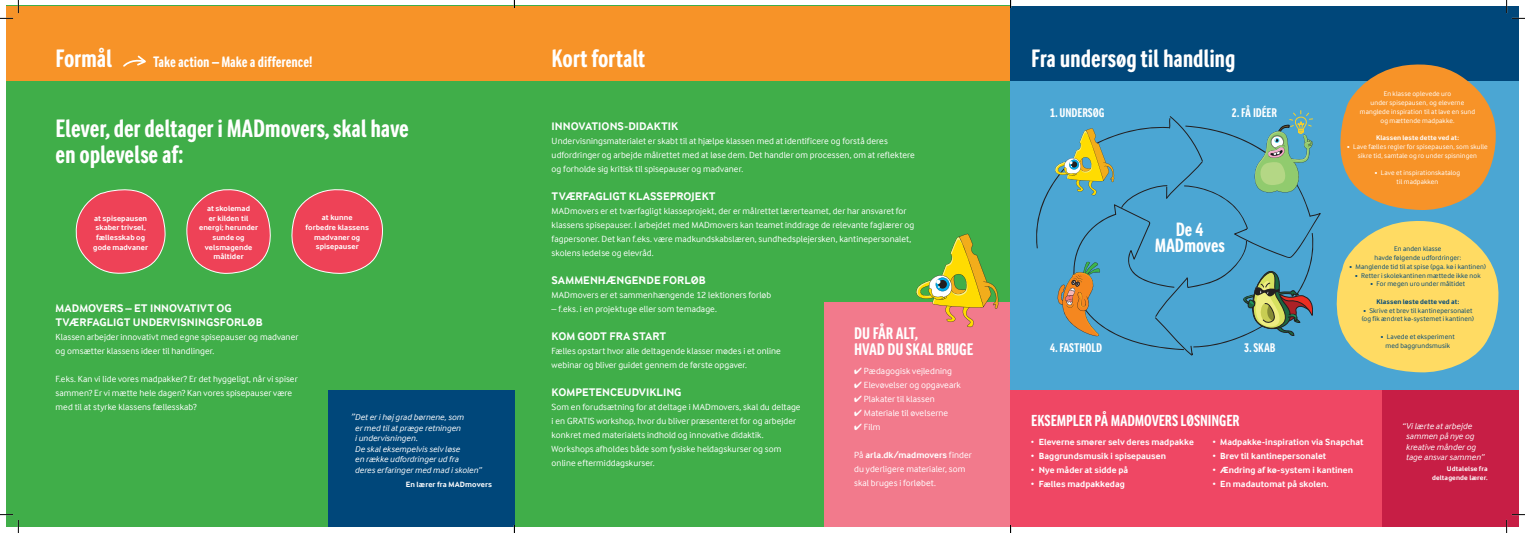
<style>
.page{position:relative;width:1525px;height:533px;background:#fff}
.page>*{position:absolute;margin:0;border:0;box-sizing:border-box;transform-origin:0 0}
.t1{font:700 26.25px/26.2px "Arla Inter Face Condensed";letter-spacing:-.01em;color:#fff}
.t2{font:700 20.12px/16.4px "Arla Inter Face Condensed";letter-spacing:-.005em;color:#fff;text-align:center}
.t3{font:700 17.5px/16.6px "Arla Inter Face Condensed";letter-spacing:-.01em;color:#fff}
.t4{font:700 16.62px "Arla Inter Face Condensed";letter-spacing:-.005em;color:#fff}
.t5{font:700 15.75px "Arla Inter Face Condensed";letter-spacing:-.005em;color:#fff}
.t6{font:700 13.12px "Arla Inter Face Condensed";letter-spacing:-.005em;color:#fff}
.t7{font:700 11.38px/14px "Arla Inter Face";letter-spacing:.005em;color:#fff}
.t8{font:9.19px/14px "Arla Inter Face";letter-spacing:.005em;color:#fff}
.t9{font:700 9.19px "Arla Inter Face";letter-spacing:.005em;color:#fff}
.t10{font:italic 8.75px/10.5px "Arla Inter Face";letter-spacing:.01em;color:#fff}
.t11{font:700 7.88px/9.6px "Arla Inter Face";letter-spacing:.01em;color:#fff;text-align:center}
.t12{font:7px/8.8px "Arla Inter Face";letter-spacing:.02em;color:#00477a;text-align:center}
.t13{font:7px/8.8px "Arla Inter Face";letter-spacing:.02em;color:#fff;text-align:center}
.t14{font:700 7px/8.4px "Arla Inter Face";letter-spacing:.015em;color:#fff;text-align:right}
.t15{font:700 7px "Arla Inter Face";letter-spacing:.01em;color:#00477a}
.s1{font-size:9.62px}
.s2{font-weight:700}
.s3{font-size:5.25px}
.s4{font-weight:400;font-size:5.69px}
.s5{font-size:5.69px}
</style>
<div class="page">
<div style="left:514px;top:6px;width:497px;height:521px;background:#40ae49"></div>
<div style="left:6px;top:6px;width:508px;height:521px;background:#40ae49"></div>
<div style="left:6px;top:6px;width:508px;height:74px;background:#f79328"></div>
<div style="left:514px;top:6px;width:497px;height:74px;background:#f79328"></div>
<div style="left:824px;top:302px;width:187px;height:225px;background:#f27a8c"></div>
<div style="left:328px;top:390px;width:186px;height:137px;background:#00477a"></div>
<div style="left:1011px;top:8px;width:508px;height:519px;background:#4ba6d3"></div>
<div style="left:1011px;top:6px;width:508px;height:74px;background:#00477a"></div>
<svg style="left:916px;top:234px;width:82px;height:93px"></svg>
<div style="left:1011px;top:390px;width:372px;height:137px;background:#ef4764"></div>
<div style="left:1383px;top:390px;width:136px;height:137px;background:#c71e45"></div>
<svg style="left:123px;top:55px;width:23px;height:12px"></svg>
<svg style="left:1036px;top:64px;width:465px;height:309px"></svg>
<svg style="left:186px;top:189px;width:85px;height:85px"></svg>
<svg style="left:291px;top:189px;width:92px;height:85px"></svg>
<svg style="left:75px;top:189px;width:90px;height:85px"></svg>
<svg style="left:0;top:0;width:19px;height:19px"></svg>
<svg style="left:0;top:514px;width:19px;height:19px"></svg>
<svg style="left:1506px;top:0;width:19px;height:19px"></svg>
<svg style="left:1506px;top:514px;width:19px;height:19px"></svg>
<h1 class="t1" style="left:56px;top:45px;width:58px">Formål</h1>
<h3 class="t5" style="left:153px;top:53px;width:161px">Take action – Make a difference!</h3>
<h1 class="t1" style="left:552px;top:45px;width:95px">Kort fortalt</h1>
<h1 class="t1" style="left:56px;top:115px;width:355px">Elever, der deltager i MADmovers, skal have en oplevelse af:</h1>
<p class="t11" style="left:93px;top:213px;width:56px">at spisepausen skaber trivsel, fællesskab og gode madvaner</p>
<p class="t11" style="left:199px;top:204px;width:60px">at skolemad<br>er kilden til energi; herunder sunde og velsmagende måltider</p>
<p class="t11" style="left:306px;top:213px;width:65px">at kunne forbedre klassens madvaner og spisepauser</p>
<p class="t7" style="left:56px;top:301px;width:208px">MADMOVERS – ET INNOVATIVT OG<br>TVÆRFAGLIGT UNDERVISNINGSFORLØB</p>
<p class="t8" style="left:56px;top:330px;width:244px">Klassen arbejder innovativt med egne spisepauser og madvaner og omsætter klassens ideer til handlinger.</p>
<p class="t8" style="left:56px;top:372px;width:244px">F.eks. Kan vi lide vores madpakker? Er det hyggeligt, når vi spiser sammen? Er vi mætte hele dagen? Kan vores spisepauser være med til at styrke klassens fællesskab?</p>
<p class="t10" style="left:355px;top:412px;width:128px;text-indent:-4px"><span class="s1">”</span>Det er i høj grad børnene, som<br>er med til at præge retningen<br>i undervisningen.<br>De skal eksempelvis selv løse<br>en række udfordringer ud fra<br>deres erfaringer med mad i skolen”</p>
<p class="t11" style="left:406px;top:479px;width:88px">En lærer fra MADmovers</p>
<p class="t7" style="left:552px;top:119px;width:128px">INNOVATIONS-DIDAKTIK</p>
<p class="t8" style="left:552px;top:134px;width:365px">Undervisningsmaterialet er skabt til at hjælpe klassen med at identificere og forstå deres udfordringer og arbejde målrettet med at løse dem. Det handler om processen, om at reflektere og forholde sig kritisk til spisepauser og madvaner.</p>
<p class="t7" style="left:552px;top:189px;width:166px">TVÆRFAGLIGT KLASSEPROJEKT</p>
<p class="t8" style="left:552px;top:204px;width:364px">MADmovers er et tværfagligt klasseprojekt, der er målrettet lærerteamet, der har ansvaret for klassens spisepauser. I arbejdet med MADmovers kan teamet inddrage de relevante faglærer og fagpersoner. Det kan f.eks. være madkundskabslæren, sundhedsplejersken, kantinepersonalet, skolens ledelse og elevråd.</p>
<p class="t7" style="left:552px;top:273px;width:155px">SAMMENHÆNGENDE FORLØB</p>
<p class="t8" style="left:552px;top:288px;width:221px">MADmovers er et sammenhængende 12 lektioners forløb</p>
<p class="t8" style="left:552px;top:302px;width:167px">– f.eks. i en projektuge eller som temadage.</p>
<p class="t7" style="left:552px;top:329px;width:116px">KOM GODT FRA START</p>
<p class="t8" style="left:552px;top:344px;width:231px">Fælles opstart hvor alle deltagende klasser mødes i et online webinar og bliver guidet gennem de første opgaver.</p>
<p class="t7" style="left:552px;top:385px;width:131px">KOMPETENCEUDVIKLING</p>
<p class="t8" style="left:552px;top:400px;width:251px">Som en forudsætning for at deltage i MADmovers, skal du deltage i en GRATIS workshop, hvor du bliver præsenteret for og arbejder konkret med materialets indhold og innovative didaktik.<br>Workshops afholdes både som fysiske heldagskurser og som online eftermiddagskurser.</p>
<h3 class="t3" style="left:854px;top:324px;width:121px">DU FÅR ALT,<br>HVAD DU SKAL BRUGE</h3>
<p class="t8" style="left:854px;top:364px;width:99px">✔ Pædagogisk vejledning</p>
<p class="t8" style="left:854px;top:378px;width:108px">✔ Elevøvelser og opgaveark</p>
<p class="t8" style="left:854px;top:392px;width:82px">✔ Plakater til klassen</p>
<p class="t8" style="left:854px;top:406px;width:96px">✔ Materiale til øvelserne</p>
<p class="t8" style="left:854px;top:420px;width:28px">✔ Film</p>
<p class="t8" style="left:854px;top:448px;width:119px">På <span class="s2">arla.dk/madmovers</span> finder du yderligere materialer, som skal bruges i forløbet.</p>
<h1 class="t1" style="left:1031px;top:45px;width:206px">Fra undersøg til handling</h1>
<h3 class="t6" style="left:1050px;top:105px;width:56px">1. UNDERSØG</h3>
<h3 class="t6" style="left:1232px;top:105px;width:47px">2. FÅ IDÉER</h3>
<h2 class="t2" style="left:1155px;top:221px;width:72px">De 4<br>MADmoves</h2>
<h3 class="t6" style="left:1050px;top:340px;width:54px">4. FASTHOLD</h3>
<h3 class="t6" style="left:1244px;top:340px;width:33px">3. SKAB</h3>
<p class="t13" style="left:1360px;top:90px;width:117px">En klasse oplevede uro<br>under spisepausen, og eleverne manglede inspiration til at lave en sund og mættende madpakke.</p>
<p class="t14" style="left:1376px;top:133px;width:84px">Klassen løste dette ved at:</p>
<p class="t13" style="left:1347px;top:142px;width:142px"><span class="s3">•</span> Lave fælles regler for spisepausen, som skulle sikre tid, samtale og ro under spisningen</p>
<p class="t13" style="left:1375px;top:168px;width:87px"><span class="s3">•</span> Lave et inspirationskatalog til madpakken</p>
<p class="t12" style="left:1374px;top:244px;width:88px">En anden klasse<br>havde følgende udfordringer:</p>
<p class="t12" style="left:1350px;top:262px;width:138px"><span class="s3">•</span> Manglende tid til at spise (pga. kø i kantinen)</p>
<p class="t12" style="left:1355px;top:271px;width:127px"><span class="s3">•</span> Retter i skolekantinen mættede ikke nok</p>
<p class="t12" style="left:1371px;top:279px;width:96px"><span class="s3">•</span> For megen uro under måltidet</p>
<p class="t15" style="left:1376px;top:297px;width:84px">Klassen løste dette ved at:</p>
<p class="t12" style="left:1362px;top:306px;width:114px;text-align:left"><span class="s3">•</span> Skrive et brev til kantinepersonalet (og fik ændret kø-systemet i kantinen)</p>
<p class="t12" style="left:1381px;top:332px;width:75px"><span class="s3">•</span> Lavede et eksperiment med baggrundsmusik</p>
<h3 class="t4" style="left:1031px;top:411px;width:210px">EKSEMPLER PÅ MADMOVERS LØSNINGER</h3>
<p class="t9" style="left:1031px;top:437px;width:164px"><span class="s4">•</span> Eleverne smører selv deres madpakke</p>
<p class="t9" style="left:1031px;top:451px;width:136px"><span class="s5">•</span> Baggrundsmusik i spisepausen</p>
<p class="t9" style="left:1031px;top:465px;width:98px"><span class="s5">•</span> Nye måder at sidde på</p>
<p class="t9" style="left:1031px;top:479px;width:95px"><span class="s5">•</span> Fælles madpakkedag</p>
<p class="t9" style="left:1213px;top:437px;width:152px"><span class="s5">•</span> Madpakke-inspiration via Snapchat</p>
<p class="t9" style="left:1213px;top:451px;width:115px"><span class="s5">•</span> Brev til kantinepersonalet</p>
<p class="t9" style="left:1213px;top:465px;width:142px"><span class="s5">•</span> Ændring af kø-system i kantinen</p>
<p class="t9" style="left:1213px;top:479px;width:117px"><span class="s5">•</span> En madautomat på skolen.</p>
<p class="t10" style="left:1406px;top:420px;width:80px;text-indent:-4px">“Vi lærte at arbejde sammen på nye og kreative månder og tage ansvar sammen”</p>
<p class="t14" style="left:1432px;top:465px;width:57px">Udtalelse fra deltagende lærer.</p>
</div>
